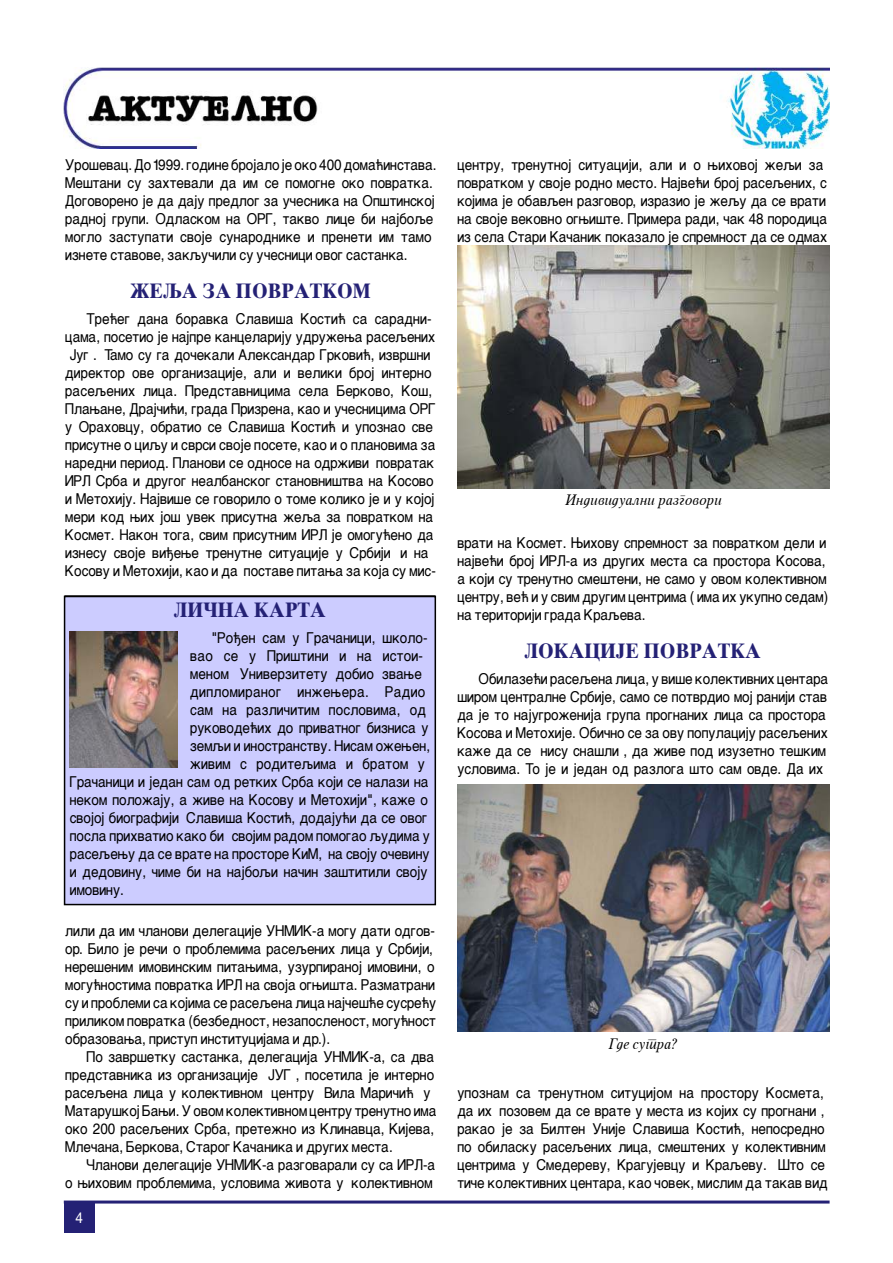
<style>
.page{position:relative;width:893px;height:1263px;background:#fff}
.page>*{position:absolute;margin:0;border:0;box-sizing:border-box;transform-origin:0 0}
.t1{font:700 21px "Cir Times";color:#242175;scale:.9 1}
.t2{font:15px/18px "Arial Cirilica";color:#000;scale:.9 1}
.t3{font:italic 15px "Cir Times";color:#000;scale:.9 1}
.t4{font:15px "Arial Cirilica";letter-spacing:.025em;color:#000;scale:.9 1}
.t5{font:15px "Arial Cirilica";color:#fff;scale:.9 1}
</style>
<div class="page">
<div style="left:64px;top:1202px;width:30px;height:31px;background:#242175"></div>
<hr style="left:64px;top:1201px;width:765px;height:3px;background:#242175">
<svg style="left:86px;top:67px;width:743px;height:82px"></svg>
<img style="left:64px;top:68px;width:765px;height:80px">
<div style="left:63px;top:595px;width:374px;height:311px;background:#ccf"></div>
<img style="left:457px;top:245px;width:372px;height:244px">
<img style="left:457px;top:784px;width:372px;height:248px">
<img style="left:70px;top:631px;width:107px;height:137px">
<p class="t2" style="left:65px;top:157px;width:414px">Uro{evac. Do 1999. godine brojalo je oko 400 doma}instava.<br>Me{tani su zahtevali da im se pomogne oko povratka.<br>Dogovoreno je da daju predlog za u~esnika na Op{tinskoj radnoj grupi. Odlaskom na ORG, takvo lice bi najboqe moglo zastupati svoje sunarodnike i preneti im tamo iznete stavove, zakqu~ili su u~esnici ovog sastanka.</p>
<h1 class="t1" style="left:130px;top:283px;width:268px">@EQA ZA POVRATKOM</h1>
<p class="t2" style="left:65px;top:311px;width:413px;text-indent:21px">Tre}eg dana boravka Slavi{a Kosti} sa saradni&shy;cama, posetio je najpre kancelariju udru`ewa raseqenih Jug . Tamo su ga do~ekali Aleksandar Grkovi}, izvr{ni direktor ove organizacije, ali i veliki broj interno raseqenih lica. Predstavnicima sela Berkovo, Ko{, Plawane, Draj~i}i, grada Prizrena, kao i u~esnicima ORG u Orahovcu, obratio se Slavi{a Kosti} i upoznao sve prisutne o ciqu i svrsi svoje posete, kao i o planovima za naredni period. Planovi se odnose na odr`ivi povratak IRL Srba i drugog nealbanskog stanovni{tva na Kosovo i Metohiju. Najvi{e se govorilo o tome koliko je i u kojoj meri kod wih jo{ uvek prisutna `eqa za povratkom na Kosmet. Nakon toga, svim prisutnim IRL je omogu}eno da iznesu svoje vi|ewe trenutne situacije u Srbiji i na Kosovu i Metohiji, kao i da postave pitawa za koja su mis-</p>
<h1 class="t1" style="left:174px;top:602px;width:171px">LI^NA KARTA</h1>
<p class="t2" style="left:211px;top:630px;width:242px">"Ro|en sam u Gra~anici, {kolo-</p>
<p class="t2" style="left:190px;top:648px;width:260px">vao se u Pri{tini i na istoi-</p>
<p class="t2" style="left:190px;top:666px;width:259px">menom Univerzitetu dobio zvawe</p>
<p class="t4" style="left:190px;top:686px;width:263px">diplomiranog in`ewera. Radio</p>
<p class="t2" style="left:190px;top:702px;width:263px">sam na razli~itim poslovima, od</p>
<p class="t2" style="left:190px;top:720px;width:267px">rukovode}ih do privatnog biznisa u</p>
<p class="t2" style="left:190px;top:738px;width:268px">zemqi i inostranstvu. Nisam o`ewen,</p>
<p class="t2" style="left:190px;top:756px;width:262px">`ivim s roditeqima i bratom u</p>
<p class="t2" style="left:70px;top:774px;width:400px">Gra~anici i jedan sam od retkih Srba koji se nalazi na</p>
<p class="t2" style="left:70px;top:792px;width:399px">nekom polo`aju, a `ive na Kosovu i Metohiji", ka`e o</p>
<p class="t2" style="left:70px;top:810px;width:399px">svojoj biografiji Slavi{a Kosti}, dodaju}i da se ovog</p>
<p class="t2" style="left:70px;top:828px;width:401px">posla prihvatio kako bi svojim radom pomogao qudima u</p>
<p class="t2" style="left:70px;top:846px;width:401px">raseqewu da se vrate na prostore KiM, na svoju o~evinu</p>
<p class="t2" style="left:70px;top:864px;width:399px">i dedovinu, ~ime bi na najboqi na~in za{titili svoju</p>
<p class="t2" style="left:70px;top:882px;width:62px">imovinu.</p>
<p class="t2" style="left:65px;top:923px;width:414px">lili da im ~lanovi delegacije UNMIK-a mogu dati odgov&shy;or. Bilo je re~i o problemima raseqenih lica u Srbiji, nere{enim imovinskim pitawima, uzurpiranoj imovini, o mogu}nostima povratka IRL na svoja ogwi{ta. Razmatrani su i problemi sa kojima se raseqena lica naj~e{}e susre}u prilikom povratka (bezbednost, nezaposlenost, mogu}nost obrazovawa, pristup institucijama i dr.).</p>
<p class="t2" style="left:65px;top:1049px;width:414px;text-indent:21px">Po zavr{etku sastanka, delegacija UNMIK-a, sa dva predstavnika iz organizacije JUG , posetila je interno raseqena lica u kolektivnom centru Vila Mari~i} u Mataru{koj Bawi. U ovom kolektivnom centru trenutno ima oko 200 raseqenih Srba, prete`no iz Klinavca, Kijeva, Mle~ana, Berkova, Starog Ka~anika i drugih mesta.</p>
<p class="t2" style="left:65px;top:1157px;width:412px;text-align:right">^lanovi delegacije UNMIK-a razgovarali su sa IRL-a<br>o wihovim problemima, uslovima `ivota u kolektivnom</p>
<p class="t5" style="left:75px;top:1212px;width:10px">4</p>
<p class="t2" style="left:457px;top:157px;width:412px">centru, trenutnoj situaciji, ali i o wihovoj `eqi za povratkom u svoje rodno mesto. Najve}i broj raseqenih, s kojima je obavqen razgovor, izrazio je `equ da se vrati na svoje vekovno ogwi{te. Primera radi, ~ak 48 porodica iz sela Stari Ka~anik pokazalo je spremnost da se odmah</p>
<p class="t3" style="left:565px;top:494px;width:176px">Individualni razgovori</p>
<p class="t2" style="left:457px;top:535px;width:414px">vrati na Kosmet. Wihovu spremnost za povratkom deli i najve}i broj IRL-a iz drugih mesta sa prostora Kosova, a koji su trenutno sme{teni, ne samo u ovom kolektivnom centru, ve} i u svim drugim centrima ( ima ih ukupno sedam) na teritoriji grada Kraqeva.</p>
<h1 class="t1" style="left:524px;top:643px;width:264px">LOKACIJE POVRATKA</h1>
<p class="t2" style="left:457px;top:671px;width:414px;text-indent:21px">Obilaze}i raseqena lica, u vi{e kolektivnih centara {irom centralne Srbije, samo se potvrdio moj raniji stav da je to najugro`enija grupa prognanih lica sa prostora Kosova i Metohije. Obi~no se za ovu populaciju raseqenih ka`e da se nisu sna{li , da `ive pod izuzetno te{kim uslovima. To je i jedan od razloga {to sam ovde. Da ih</p>
<p class="t3" style="left:608px;top:1039px;width:79px">Gde sutra?</p>
<p class="t2" style="left:457px;top:1085px;width:413px">upoznam sa trenutnom situcijom na prostoru Kosmeta, da ih pozovem da se vrate u mesta iz kojih su prognani , rakao je za Bilten Unije Slavi{a Kosti}, neposredno po obilasku raseqenih lica, sme{tenih u kolektivnim centrima u Smederevu, Kragujevcu i Kraqevu. [to se ti~e kolektivnih centara, kao ~ovek, mislim da takav vid</p>
</div>
